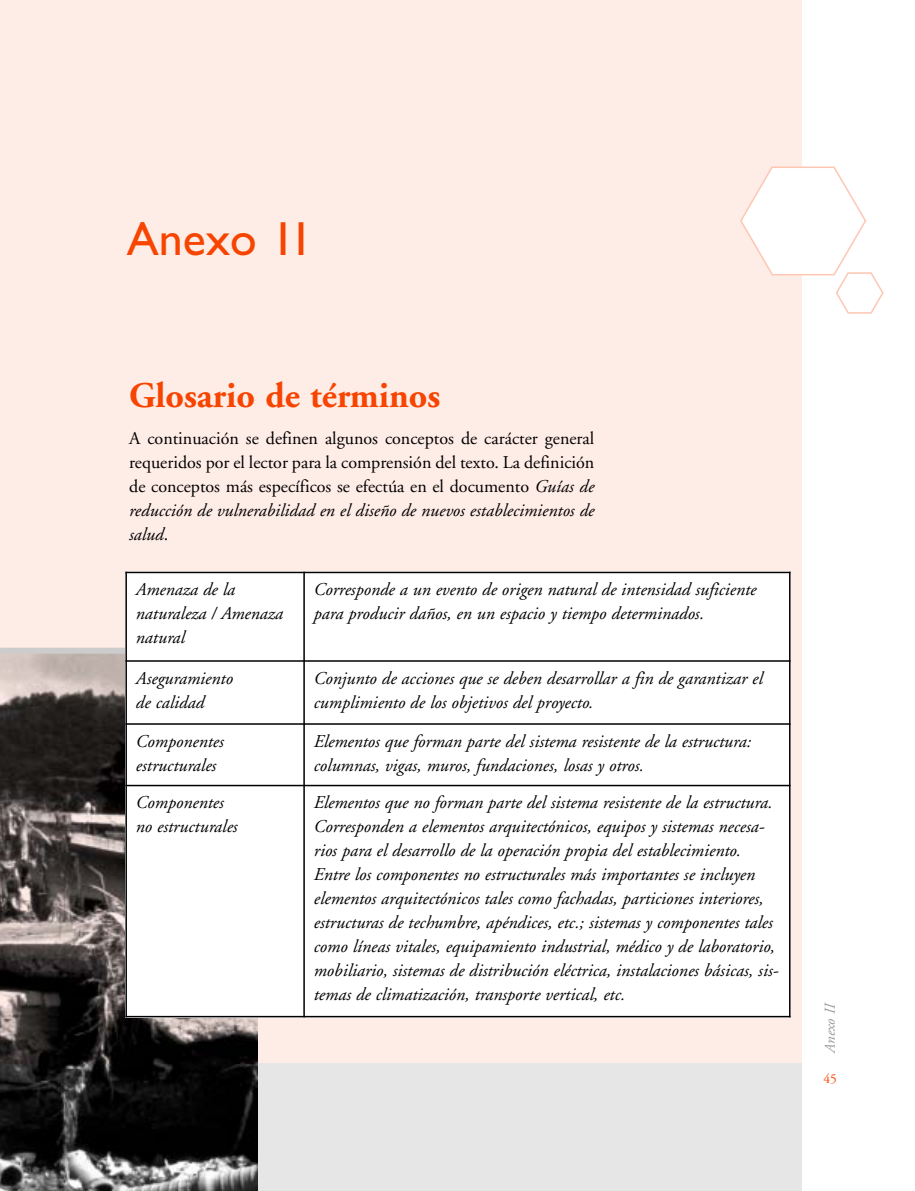
<style>
.page{position:relative;width:915px;height:1191px;background:#fff}
.page>*{position:absolute;margin:0;border:0;box-sizing:border-box;transform-origin:0 0}
.t1{font:48px "Gill Sans";color:#f74400}
.t2{font:700 36px "Adobe Garamond";color:#f74400}
.t3{font:italic 18px/24px "Adobe Garamond";color:#000}
.t4{font:18px/24px "Adobe Garamond";color:#000;text-align:justify}
.t5{font:italic 15px "Adobe Garamond";color:#999}
.t6{font:13.5px "Adobe Garamond";color:#f74400}
.s1{font-style:italic}
</style>
<div class="page">
<div style="left:0;top:0;width:800px;height:1191px;background:#feece6"></div>
<div style="left:0;top:1063px;width:800px;height:128px;background:#e6e6e6"></div>
<img style="left:0;top:1063px;width:257px;height:128px">
<img style="left:0;top:654px;width:257px;height:409px">
<svg style="left:740px;top:166px;width:143px;height:148px"></svg>
<div style="left:0;top:647px;width:134px;height:7px;background:#ccc"></div>
<div style="left:125px;top:571px;width:179px;height:90px;background:#fff"></div>
<div style="left:304px;top:571px;width:486px;height:90px;background:#fff"></div>
<div style="left:125px;top:661px;width:179px;height:63px;background:#fff"></div>
<div style="left:304px;top:661px;width:486px;height:63px;background:#fff"></div>
<div style="left:125px;top:724px;width:179px;height:61px;background:#fff"></div>
<div style="left:304px;top:724px;width:486px;height:61px;background:#fff"></div>
<div style="left:125px;top:785px;width:179px;height:232px;background:#fff"></div>
<div style="left:304px;top:785px;width:486px;height:232px;background:#fff"></div>
<hr style="left:125px;top:571px;width:2px;height:446px;background:#000">
<hr style="left:303px;top:571px;width:2px;height:446px;background:#000">
<hr style="left:788px;top:571px;width:2px;height:446px;background:#000">
<hr style="left:125px;top:571px;width:665px;height:2px;background:#000">
<hr style="left:125px;top:660px;width:665px;height:1px;background:#000">
<hr style="left:125px;top:723px;width:665px;height:1px;background:#000">
<hr style="left:125px;top:784px;width:665px;height:2px;background:#000">
<hr style="left:125px;top:1015px;width:665px;height:2px;background:#000">
<h1 class="t1" style="left:127px;top:220px;width:182px">Anexo 1I</h1>
<h2 class="t2" style="left:129px;top:381px;width:313px">Glosario de términos</h2>
<p class="t4" style="left:129px;top:428px;width:466px">A continuación se definen algunos conceptos de carácter general requeridos por el lector para la comprensión del texto. La definición de conceptos más específicos se efectúa en el documento <span class="s1">Guías de reducción de vulnerabilidad en el diseño de nuevos establecimientos de salud</span>.</p>
<p class="t3" style="left:136px;top:579px;width:149px">Amenaza de la naturaleza / Amenaza natural</p>
<p class="t3" style="left:314px;top:579px;width:444px">Corresponde a un evento de origen natural de intensidad suficiente para producir daños, en un espacio y tiempo determinados.</p>
<p class="t3" style="left:136px;top:667px;width:98px">Aseguramiento de calidad</p>
<p class="t3" style="left:314px;top:667px;width:450px">Conjunto de acciones que se deben desarrollar a fin de garantizar el cumplimiento de los objetivos del proyecto.</p>
<p class="t3" style="left:136px;top:730px;width:89px">Componentes estructurales</p>
<p class="t3" style="left:314px;top:730px;width:439px">Elementos que forman parte del sistema resistente de la estructura: columnas, vigas, muros, fundaciones, losas y otros.</p>
<p class="t3" style="left:136px;top:792px;width:103px">Componentes no estructurales</p>
<p class="t3" style="left:314px;top:792px;width:466px">Elementos que no forman parte del sistema resistente de la estructura.<br>Corresponden a elementos arquitectónicos, equipos y sistemas necesa&shy;rios para el desarrollo de la operación propia del establecimiento.<br>Entre los componentes no estructurales más importantes se incluyen elementos arquitectónicos tales como fachadas, particiones interiores, estructuras de techumbre, apéndices, etc.; sistemas y componentes tales como líneas vitales, equipamiento industrial, médico y de laboratorio, mobiliario, sistemas de distribución eléctrica, instalaciones básicas, sis&shy;temas de climatización, transporte vertical, etc.</p>
<p class="t5" style="left:823px;top:1052px;width:52px;rotate:-90deg">Anexo II</p>
<p class="t6" style="left:823px;top:1073px;width:15px">45</p>
</div>
